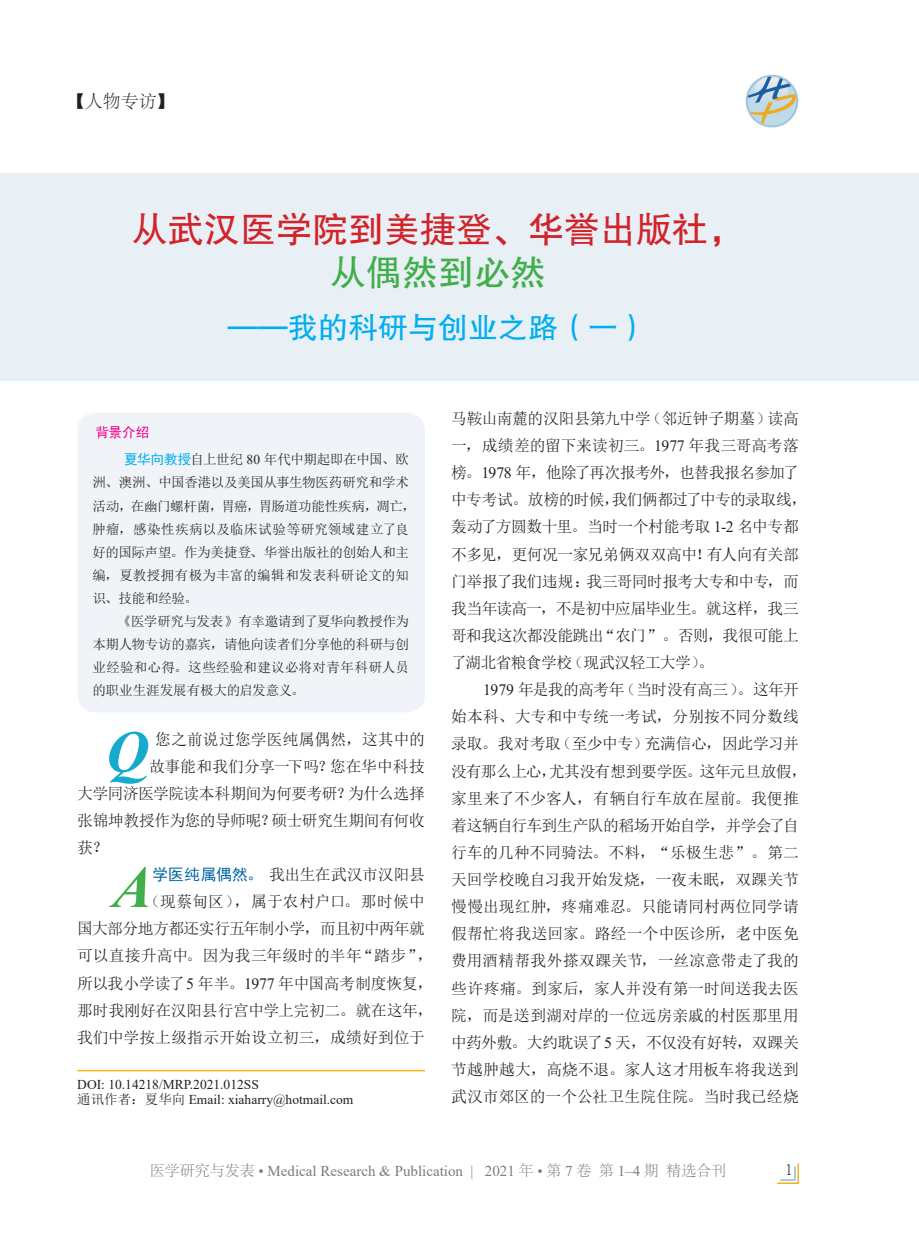
<style>
.page{position:relative;width:919px;height:1238px;background:#fff}
.page>*{position:absolute;margin:0;border:0;box-sizing:border-box;transform-origin:0 0}
.Para{font:italic 700 58.95px "Times New Roman";color:#16abcd}
.Para-2{font:italic 700 58.95px "Times New Roman";color:#40ae49}
.ArticleTitle{font:36px/43.2px "FZHTK GBK1 0";color:#d1232a;text-align:center}
.ArticleTitle-2{font:30px "FZHTK GBK1 0";color:#00aeef}
.CenterFooter2{font:300 18px "Adobe Song Std";color:#231f20}
.Para-3{font:15.75px/27.2px "N Sim Sun";letter-spacing:-.015em;color:#231f20}
.Para-4{font:15.75px "N Sim Sun";letter-spacing:.01em;color:#231f20}
.Para-5{font:15.75px "N Sim Sun";letter-spacing:-.045em;color:#231f20}
.Para-6{font:15.75px "N Sim Sun";letter-spacing:.015em;color:#231f20}
.Para-7{font:15.75px "N Sim Sun";letter-spacing:.005em;color:#231f20}
.t1{font:15px "Times New Roman";color:#7c7c80}
.Para-8{font:13.5px/23.1px "N Sim Sun";letter-spacing:-.005em;color:#231f20}
.Affiliation{font:13.5px "Times New Roman";color:#231f20}
.Para-9{font:13.5px "Sim Hei";color:#ed028c}
.s1{color:#40ae49}
.s2{font-family:"Sim Hei";color:#00aeef}
.s3{font-family:"Times New Roman"}
.s4{font-family:"Sim Hei";color:#0065a4}
.s5{font-family:"N Sim Sun"}
.s6{font-family:"Adobe Song Std";font-weight:300}
</style>
<div class="page">
<svg style="left:777px;top:1164px;width:21px;height:19px"></svg>
<img style="left:745px;top:74px;width:53px;height:53px">
<div style="left:0;top:173px;width:918px;height:207px;background:#e8f0f6"></div>
<hr style="left:77px;top:1069px;width:348px;height:2px;background:#f7b317">
<div style="left:77px;top:413px;width:348px;height:299px;background:#f0f3f7;border-radius:18px"></div>
<p class="CenterFooter2" style="left:67px;top:91px;width:109px">【人物专访】</p>
<p class="ArticleTitle" style="left:132px;top:208px;width:613px">从武汉医学院到美捷登、华誉出版社，<span class="s1">从偶然到必然</span></p>
<p class="ArticleTitle-2" style="left:228px;top:310px;width:421px">——我的科研与创业之路（一）</p>
<p class="Para-9" style="left:95px;top:425px;width:55px">背景介绍</p>
<p class="Para-8" style="left:92px;top:448px;width:325px;text-indent:32px"><span class="s2">夏华向教授</span>自上世纪 <span class="s3">80</span> 年代中期起即在中国、欧洲、澳洲、中国香港以及美国从事生物医药研究和学术活动，在幽门螺杆菌，胃癌，胃肠道功能性疾病，凋亡，肿瘤，感染性疾病以及临床试验等研究领域建立了良好的国际声望。作为美捷登、华誉出版社的创始人和主编，夏教授拥有极为丰富的编辑和发表科研论文的知识、技能和经验。</p>
<p class="Para-8" style="left:92px;top:609px;width:318px;text-align:justify;text-indent:25px">《医学研究与发表》有幸邀请到了夏华向教授作为本期人物专访的嘉宾，请他向读者们分享他的科研与创业经验和心得。这些经验和建议必将对青年科研人员的职业生涯发展有极大的启发意义。</p>
<p class="Para" style="left:106px;top:710px;width:44px">Q</p>
<p class="Para-7" style="left:155px;top:731px;width:271px">您之前说过您学医纯属偶然，这其中的</p>
<p class="Para-3" style="left:149px;top:752px;width:277px">故事能和我们分享一下吗？您在华中科技</p>
<p class="Para-3" style="left:77px;top:779px;width:349px">大学同济医学院读本科期间为何要考研？为什么选择</p>
<p class="Para-3" style="left:77px;top:806px;width:349px">张锦坤教授作为您的导师呢？硕士研究生期间有何收</p>
<p class="Para-3" style="left:77px;top:833px;width:32px">获？</p>
<p class="Para-2" style="left:112px;top:846px;width:41px">A</p>
<p class="Para-3" style="left:152px;top:860px;width:274px"><span class="s4">学医纯属偶然。</span>我出生在武汉市汉阳县</p>
<p class="Para-4" style="left:144px;top:893px;width:282px">（现蔡甸区），属于农村户口。那时候中</p>
<p class="Para-5" style="left:77px;top:920px;width:349px">国大部分地方都还实行五年制小学，而且初中两年就</p>
<p class="Para-6" style="left:77px;top:947px;width:357px">可以直接升高中。因为我三年级时的半年“踏步”，</p>
<p class="Para-3" style="left:77px;top:969px;width:357px">所以我小学读了<span class="s3">5</span> 年半。<span class="s3">1977</span> 年中国高考制度恢复，</p>
<p class="Para-3" style="left:77px;top:996px;width:357px">那时我刚好在汉阳县行宫中学上完初二。就在这年，</p>
<p class="Para-4" style="left:77px;top:1029px;width:349px">我们中学按上级指示开始设立初三，成绩好到位于</p>
<p class="Affiliation" style="left:77px;top:1075px;width:183px">DOI: 10.14218/MRP.2021.012SS</p>
<p class="Affiliation" style="left:77px;top:1090px;width:278px"><span class="s5">通讯作者：夏华向</span> Email: xiaharry@hotmail.com</p>
<p class="Para-3" style="left:451px;top:404px;width:357px">马鞍山南麓的汉阳县第九中学（邻近钟子期墓）读高一，成绩差的留下来读初三。<span class="s3">1977</span> 年我三哥高考落榜。<span class="s3">1978</span> 年，他除了再次报考外，也替我报名参加了中专考试。放榜的时候，我们俩都过了中专的录取线，轰动了方圆数十里。当时一个村能考取 <span class="s3">1-2</span> 名中专都不多见，更何况一家兄弟俩双双高中！有人向有关部门举报了我们违规：我三哥同时报考大专和中专，而我当年读高一，不是初中应届毕业生。就这样，我三哥和我这次都没能跳出“农门”。否则，我很可能上了湖北省粮食学校（现武汉轻工大学）。</p>
<p class="Para-3" style="left:451px;top:676px;width:357px;text-indent:32px"><span class="s3">1979</span> 年是我的高考年（当时没有高三）。这年开始本科、大专和中专统一考试，分别按不同分数线录取。我对考取（至少中专）充满信心，因此学习并没有那么上心，尤其没有想到要学医。这年元旦放假，家里来了不少客人，有辆自行车放在屋前。我便推着这辆自行车到生产队的稻场开始自学，并学会了自行车的几种不同骑法。不料，“乐极生悲”。第二天回学校晚自习我开始发烧，一夜未眠，双踝关节慢慢出现红肿，疼痛难忍。只能请同村两位同学请假帮忙将我送回家。路经一个中医诊所，老中医免费用酒精帮我外搽双踝关节，一丝凉意带走了我的些许疼痛。到家后，家人并没有第一时间送我去医院，而是送到湖对岸的一位远房亲戚的村医那里用中药外敷。大约耽误了<span class="s3">5</span> 天，不仅没有好转，双踝关节越肿越大，高烧不退。家人这才用板车将我送到武汉市郊区的一个公社卫生院住院。当时我已经烧</p>
<p class="t1" style="left:150px;top:1160px;width:578px"><span class="s6">医学研究与发表</span> • Medical Research &amp; Publication | 2021 <span class="s6">年</span> • <span class="s6">第</span> 7 <span class="s6">卷 第</span> 1–4 <span class="s6">期 精选合刊</span></p>
<p class="CenterFooter2" style="left:784px;top:1158px;width:10px">1</p>
</div>
